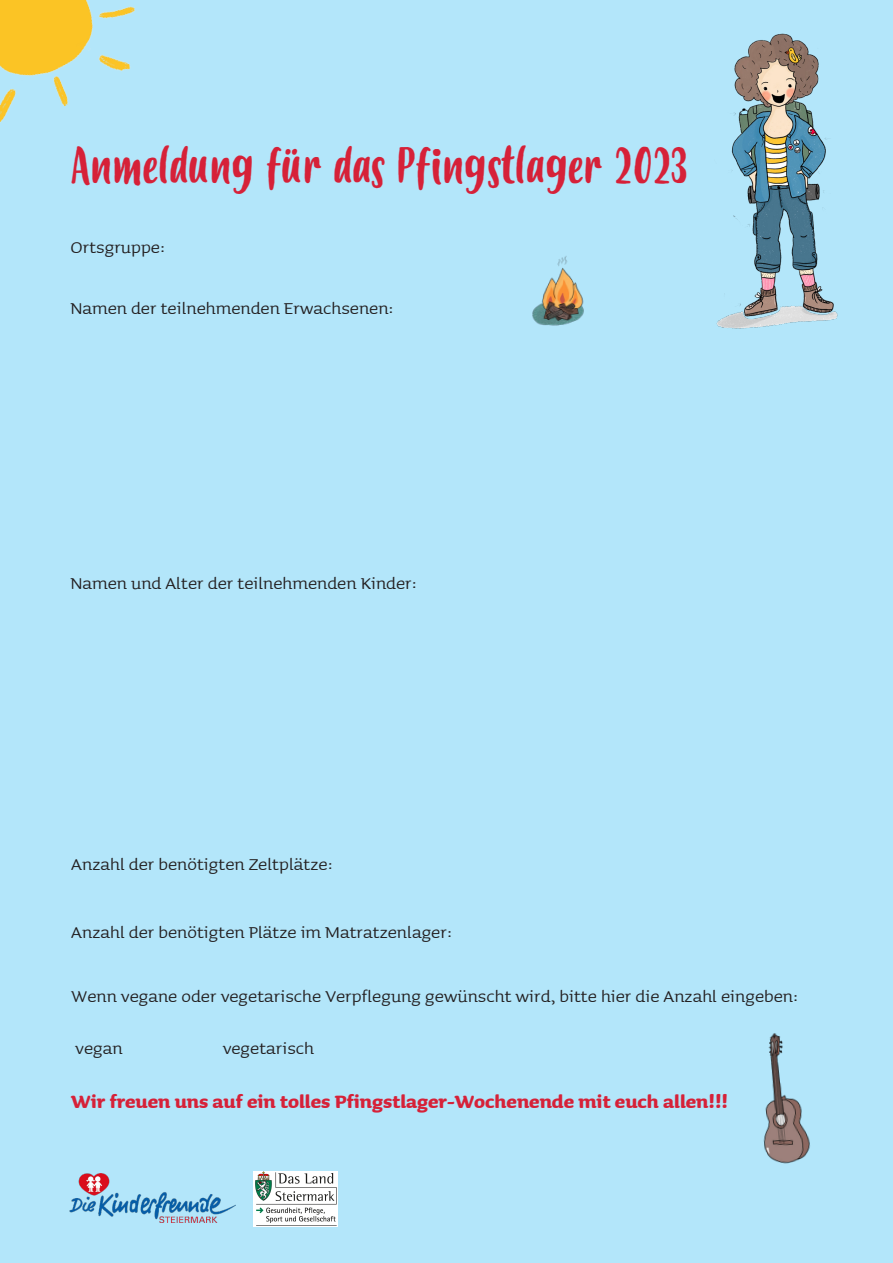
<style>
.page{position:relative;width:893px;height:1263px;background:#b3e6fa}
.page>*{position:absolute;margin:0;border:0;box-sizing:border-box;transform-origin:0 0}
.t1{font:49.5px "Budidaya";color:#d62138}
.t2{font:700 22.5px "Sauna";color:#d62138}
.t3{font:21px "Sauna";color:#231f20}
.s1{font-style:inherit}
</style>
<div class="page">
<img style="left:716px;top:33px;width:122px;height:296px">
<img style="left:70px;top:1173px;width:166px;height:50px">
<img style="left:0;top:0;width:135px;height:122px">
<img style="left:532px;top:256px;width:52px;height:70px">
<img style="left:763px;top:1033px;width:47px;height:131px">
<img style="left:254px;top:1171px;width:83px;height:55px">
<p class="t1" style="left:70px;top:138px;width:620px">Anmeldung für das Pfingstlager 2023</p>
<p class="t3" style="left:70px;top:233px;width:96px">Ortsgruppe:</p>
<p class="t3" style="left:70px;top:295px;width:324px">Namen der teilnehmenden Erwachsenen:</p>
<p class="t3" style="left:70px;top:569px;width:348px">Namen und Alter der teilnehmenden Kinder:</p>
<p class="t3" style="left:71px;top:850px;width:263px">Anzahl der benötigten Zeltplätze:</p>
<p class="t3" style="left:71px;top:918px;width:382px">Anzahl der benötigten Plätze im Matratzenlager:</p>
<p class="t3" style="left:71px;top:983px;width:728px">Wenn vegane oder vegetarische Verpflegung gewünscht wird, bitte <span class="s1">hier die Anzahl eingeben:</span></p>
<p class="t3" style="left:75px;top:1034px;width:49px">vegan</p>
<p class="t3" style="left:223px;top:1034px;width:93px">vegetarisch</p>
<p class="t2" style="left:71px;top:1087px;width:658px">Wir freuen uns auf ein tolles Pfingstlager-Wochenende mit euch allen!!!</p>
</div>
